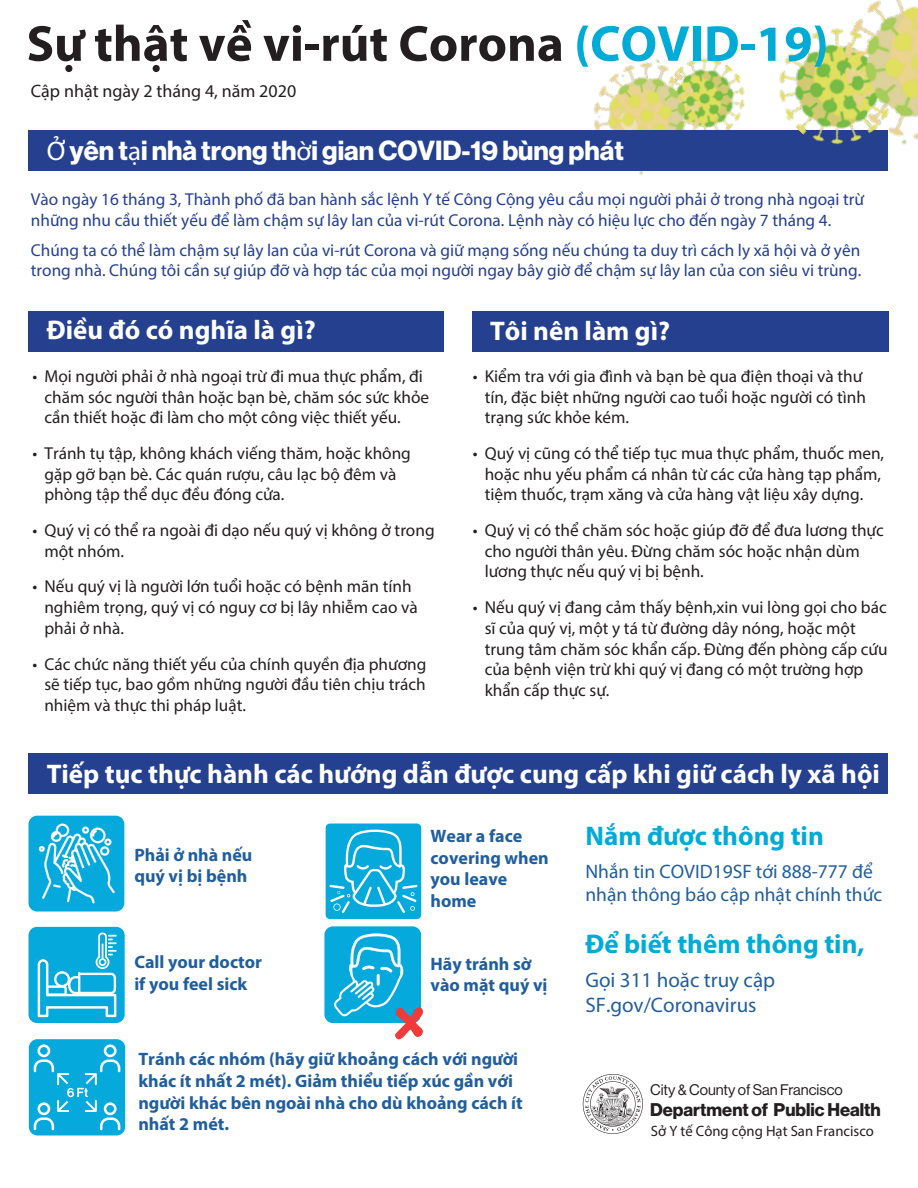
<style>
.page{position:relative;width:918px;height:1188px;background:#fff}
.page>*{position:absolute;margin:0;border:0;box-sizing:border-box;transform-origin:0 0}
.t1{font:700 51px "Myriad Pro";color:#231f20}
.t2{font:700 27px "Myriad Pro";color:#fff}
.t3{font:27px "N Haas Grotesk DS Pro 75 Bd";color:#fff}
.t4{font:700 27px "Myriad Pro";color:#00acd7}
.t5{font:21px/25.2px "Myriad Pro";color:#225e9f}
.t6{font:19.5px/23.4px "Myriad Pro";color:#215e9e}
.t7{font:700 18px/21.6px "Myriad Pro";color:#215e9e}
.t8{font:18px "Myriad Pro";color:#231f20}
.t9{font:18px "N Haas Grotesk DS Pro 75 Bd";color:#231f20}
.t10{font:17.25px/20.7px "Myriad Pro";color:#231f20}
.t11{font:17.25px/20.7px "Myriad Pro";color:#25408f}
.t12{font:15px "Myriad Pro";color:#231f20}
.t13{font:15px "N Haas Grotesk DS Pro 55 Rg";color:#231f20}
.s1{color:#00acd7}
.s2{font-family:"Myriad Pro"}
</style>
<div class="page">
<img style="left:573px;top:58px;width:189px;height:117px">
<div style="left:28px;top:131px;width:860px;height:40px;background:#25408f"></div>
<img style="left:778px;top:0;width:140px;height:145px">
<div style="left:28px;top:311px;width:416px;height:41px;background:#25408f"></div>
<div style="left:472px;top:311px;width:416px;height:41px;background:#25408f"></div>
<div style="left:29px;top:816px;width:95px;height:96px;background:#05a9dc;border-radius:9px"></div>
<svg style="left:39px;top:824px;width:76px;height:79px"></svg>
<div style="left:29px;top:927px;width:96px;height:96px;background:#05a9dc;border-radius:9px"></div>
<svg style="left:38px;top:933px;width:79px;height:84px"></svg>
<div style="left:324px;top:926px;width:97px;height:97px;background:#05a9dc;border-radius:9px"></div>
<svg style="left:333px;top:933px;width:90px;height:107px"></svg>
<div style="left:29px;top:1039px;width:96px;height:96px;background:#05a9dc;border-radius:9px"></div>
<svg style="left:34px;top:1044px;width:86px;height:86px"></svg>
<div style="left:28px;top:753px;width:860px;height:41px;background:#25408f"></div>
<div style="left:326px;top:824px;width:95px;height:95px;background:#05a9dc;border-radius:4px"></div>
<svg style="left:329px;top:829px;width:88px;height:84px"></svg>
<svg style="left:583px;top:1074px;width:60px;height:60px"></svg>
<h1 class="t1" style="left:27px;top:10px;width:804px">Sự thật về vi-rút Corona <span class="s1">(COVID-19)</span></h1>
<p class="t8" style="left:31px;top:80px;width:267px">Cập nhật ngày 2 tháng 4, năm 2020</p>
<h2 class="t3" style="left:47px;top:135px;width:579px"><span class="s2">Ở</span> yên t<span class="s2">ạ</span>i nhà trong th<span class="s2">ờ</span>i gian COVID-19 bùng phát</h2>
<p class="t11" style="left:31px;top:189px;width:835px">Vào ngày 16 tháng 3, Thành phố đã ban hành sắc lệnh Y tế Công Cộng yêu cầu mọi người phải ở trong nhà ngoại trừ những nhu cầu thiết yếu để làm chậm sự lây lan của vi-rút Corona. Lệnh này có hiệu lực cho đến ngày 7 tháng 4.</p>
<p class="t11" style="left:31px;top:239px;width:832px">Chúng ta có thể làm chậm sự lây lan của vi-rút Corona và giữ mạng sống nếu chúng ta duy trì cách ly xã hội và ở yên trong nhà. Chúng tôi cần sự giúp đỡ và hợp tác của mọi người ngay bây giờ để chậm sự lây lan của con siêu vi trùng.</p>
<h2 class="t2" style="left:47px;top:312px;width:271px">Điều đó có nghĩa là gì?</h2>
<p class="t10" style="left:44px;top:365px;width:386px;text-indent:-12px">• Mọi người phải ở nhà ngoại trừ đi mua thực phẩm, đi chăm sóc người thân hoặc bạn bè, chăm sóc sức khỏe cần thiết hoặc đi làm cho một công việc thiết yếu.</p>
<p class="t10" style="left:44px;top:443px;width:368px;text-indent:-12px">• Tránh tụ tập, không khách viếng thăm, hoặc không gặp gỡ bạn bè. Các quán rượu, câu lạc bộ đêm và phòng tập thể dục đều đóng cửa.</p>
<p class="t10" style="left:44px;top:520px;width:392px;text-indent:-12px">• Quý vị có thể ra ngoài đi dạo nếu quý vị không ở trong một nhóm.</p>
<p class="t10" style="left:44px;top:576px;width:375px;text-indent:-12px">• Nếu quý vị là người lớn tuổi hoặc có bệnh mãn tính nghiêm trọng, quý vị có nguy cơ bị lây nhiễm cao và phải ở nhà.</p>
<p class="t10" style="left:44px;top:653px;width:384px;text-align:justify;text-indent:-12px">• Các chức năng thiết yếu của chính quyền địa phương sẽ tiếp tục, bao gồm những người đầu tiên chịu trách nhiệm và thực thi pháp luật.</p>
<h2 class="t2" style="left:490px;top:314px;width:182px">Tôi nên làm gì?</h2>
<p class="t10" style="left:485px;top:365px;width:383px;text-indent:-12px">• Kiểm tra với gia đình và bạn bè qua điện thoại và thư tín, đặc biệt những người cao tuổi hoặc người có tình trạng sức khỏe kém.</p>
<p class="t10" style="left:473px;top:443px;width:413px;text-align:center">• Quý vị cũng có thể tiếp tục mua thực phẩm, thuốc men, hoặc nhu yếu phẩm cá nhân từ các cửa hàng tạp phẩm, tiệm thuốc, trạm xăng và cửa hàng vật liệu xây dựng.</p>
<p class="t10" style="left:485px;top:520px;width:401px;text-indent:-12px">• Quý vị có thể chăm sóc hoặc giúp đỡ để đưa lương thực cho người thân yêu. Đừng chăm sóc hoặc nhận dùm lương thực nếu quý vị bị bệnh.</p>
<p class="t10" style="left:485px;top:597px;width:404px;text-indent:-12px">• Nếu quý vị đang cảm thấy bệnh,xin vui lòng gọi cho bác sĩ của quý vị, một y tá từ đường dây nóng, hoặc một trung tâm chăm sóc khẩn cấp. Đừng đến phòng cấp cứu của bệnh viện trừ khi quý vị đang có một trường hợp khẩn cấp thực sự.</p>
<h2 class="t2" style="left:47px;top:756px;width:835px">Tiếp tục thực hành các hướng dẫn được cung cấp khi giữ cách ly xã hội</h2>
<p class="t7" style="left:134px;top:843px;width:120px">Phải ở nhà nếu quý vị bị bệnh</p>
<p class="t7" style="left:431px;top:825px;width:120px">Wear a face covering when you leave home</p>
<p class="t7" style="left:134px;top:951px;width:129px">Call your doctor if you feel sick</p>
<p class="t7" style="left:431px;top:952px;width:119px">Hãy tránh sờ vào mặt quý vị</p>
<p class="t7" style="left:138px;top:1048px;width:386px">Tránh các nhóm (hãy giữ khoảng cách với người khác ít nhất 2 mét). Giảm thiểu tiếp xúc gần với người khác bên ngoài nhà cho dù khoảng cách ít nhất 2 mét.</p>
<h2 class="t4" style="left:585px;top:819px;width:240px">Nắm được thông tin</h2>
<p class="t6" style="left:585px;top:859px;width:298px">Nhắn tin COVID19SF tới 888-777 để nhận thông báo cập nhật chính thức</p>
<h2 class="t4" style="left:585px;top:926px;width:281px">Để biết thêm thông tin,</h2>
<p class="t5" style="left:585px;top:967px;width:191px">Gọi 311 hoặc truy cập<br>SF.gov/Coronavirus</p>
<p class="t13" style="left:650px;top:1081px;width:194px">City &amp; County of San Francisco</p>
<p class="t9" style="left:650px;top:1099px;width:232px">Department of Public Health</p>
<p class="t12" style="left:651px;top:1121px;width:225px">Sở Y tế Công cộng Hạt San Francisco</p>
</div>
